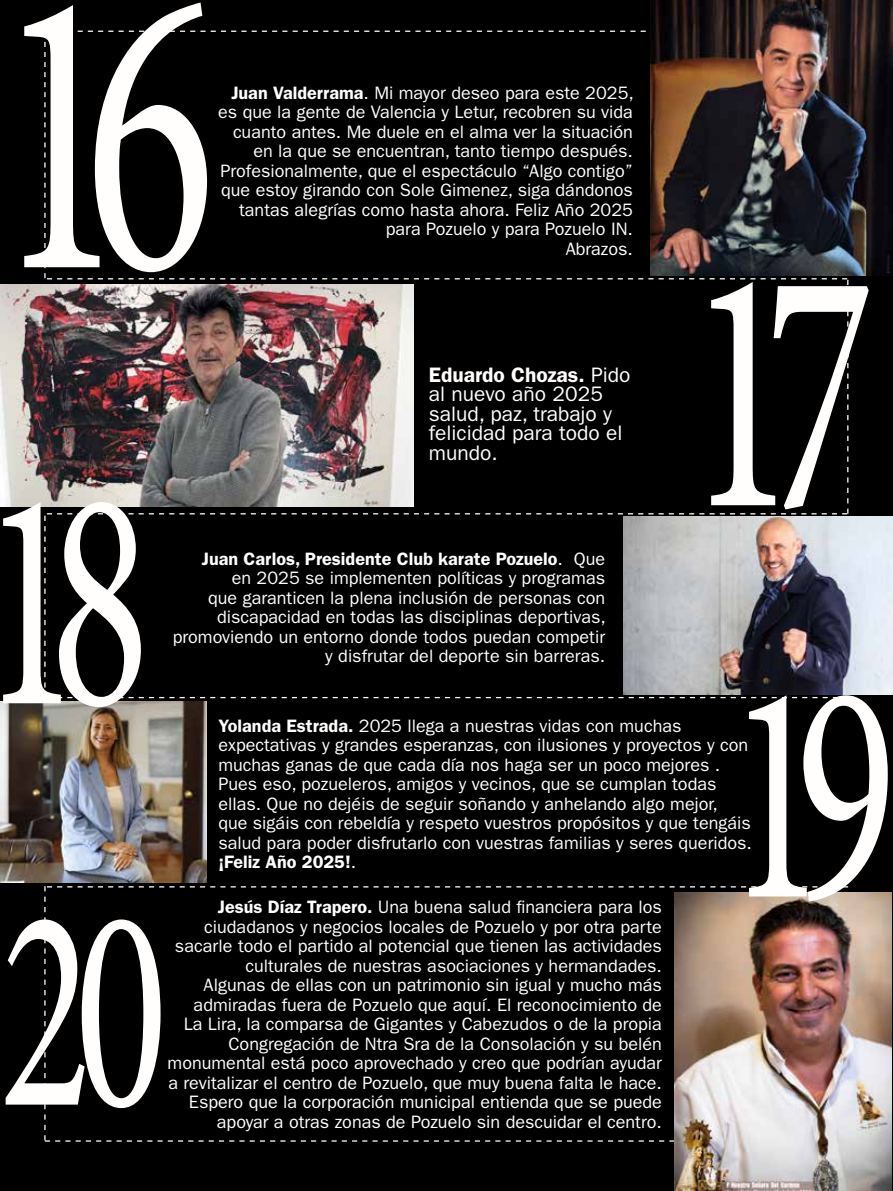
<style>
.page{position:relative;width:893px;height:1191px;background:#000}
.page>*{position:absolute;margin:0;border:0;box-sizing:border-box;transform-origin:0 0}
.t1{font:412.8px "Minion Pro";color:#fffefd;scale:.66 1}
.t2{font:351.45px "Minion Pro";color:#fffefd;scale:.66 1}
.t3{font:316.8px "Minion Pro";color:#fffefd;scale:.66 1}
.t4{font:291.45px "Minion Pro";color:#fffefd;scale:.66 1}
.t5{font:21px/19.5px "ITC Franklin Gothic Std";color:#fffefd}
.t6{font:18px/19.5px "ITC Franklin Gothic Std";color:#fffefd;text-align:right}
.s1{font-weight:600}
</style>
<div class="page">
<img style="left:0;top:701px;width:206px;height:181px">
<svg style="left:44px;top:886px;width:804px;height:255px"></svg>
<img style="left:652px;top:0;width:240px;height:275px">
<img style="left:0;top:285px;width:44px;height:221px">
<img style="left:44px;top:31px;width:804px;height:667px">
<img style="left:624px;top:516px;width:269px;height:178px">
<img style="left:674px;top:892px;width:217px;height:299px">
<h1 class="t1" style="left:-6px;top:-141px;width:337px">16</h1>
<p class="t6" style="left:218px;top:83px;width:417px"><span class="s1">Juan Valderrama</span>. Mi mayor deseo para este 2025, es que la gente de Valencia y Letur, recobren su vida cuanto antes. Me duele en el alma ver la situación en la que se encuentran, tanto tiempo después.<br>Profesionalmente, que el espectáculo “Algo contigo” que estoy girando con Sole Gimenez, siga dándonos tantas alegrías como hasta ahora. Feliz Año 2025 para Pozuelo y para Pozuelo IN.<br>Abrazos.</p>
<h3 class="t3" style="left:-20px;top:390px;width:259px">18</h3>
<h3 class="t4" style="left:0;top:816px;width:256px">20</h3>
<p class="t5" style="left:429px;top:365px;width:203px"><span class="s1">Eduardo Chozas.</span> Pido al nuevo año 2025 salud, paz, trabajo y felicidad para todo el mundo.</p>
<p class="t6" style="left:173px;top:549px;width:435px"><span class="s1">Juan Carlos, Presidente Club karate Pozuelo</span>. Que<br>en 2025 se implementen políticas y programas<br>que garanticen la plena inclusión de personas con discapacidad en todas las disciplinas deportivas, promoviendo un entorno donde todos puedan competir y disfrutar del deporte sin barreras.</p>
<h2 class="t2" style="left:686px;top:157px;width:287px">17</h2>
<h3 class="t3" style="left:726px;top:583px;width:259px">19</h3>
<p class="t6" style="left:218px;top:716px;width:535px;text-align:left"><span class="s1">Yolanda Estrada.</span> 2025 llega a nuestras vidas con muchas expectativas y grandes esperanzas, con ilusiones y proyectos y con muchas ganas de que cada día nos haga ser un poco mejores .<br>Pues eso, pozueleros, amigos y vecinos, que se cumplan todas ellas. Que no dejéis de seguir soñando y anhelando algo mejor,<br>que sigáis con rebeldía y respeto vuestros propósitos y que tengáis salud para poder disfrutarlo con vuestras familias y seres queridos. <span class="s1">¡Feliz Año 2025!</span>.</p>
<p class="t6" style="left:168px;top:897px;width:496px"><span class="s1">Jesús Díaz Trapero.</span> Una buena salud financiera para los ciudadanos y negocios locales de Pozuelo y por otra parte sacarle todo el partido al potencial que tienen las actividades culturales de nuestras asociaciones y hermandades.<br>Algunas de ellas con un patrimonio sin igual y mucho más admiradas fuera de Pozuelo que aquí. El reconocimiento de<br>La Lira, la comparsa de Gigantes y Cabezudos o de la propia Congregación de Ntra Sra de la Consolación y su belén monumental está poco aprovechado y creo que podrían ayudar a revitalizar el centro de Pozuelo, que muy buena falta le hace.<br>Espero que la corporación municipal entienda que se puede apoyar a otras zonas de Pozuelo sin descuidar el centro.</p>
</div>
